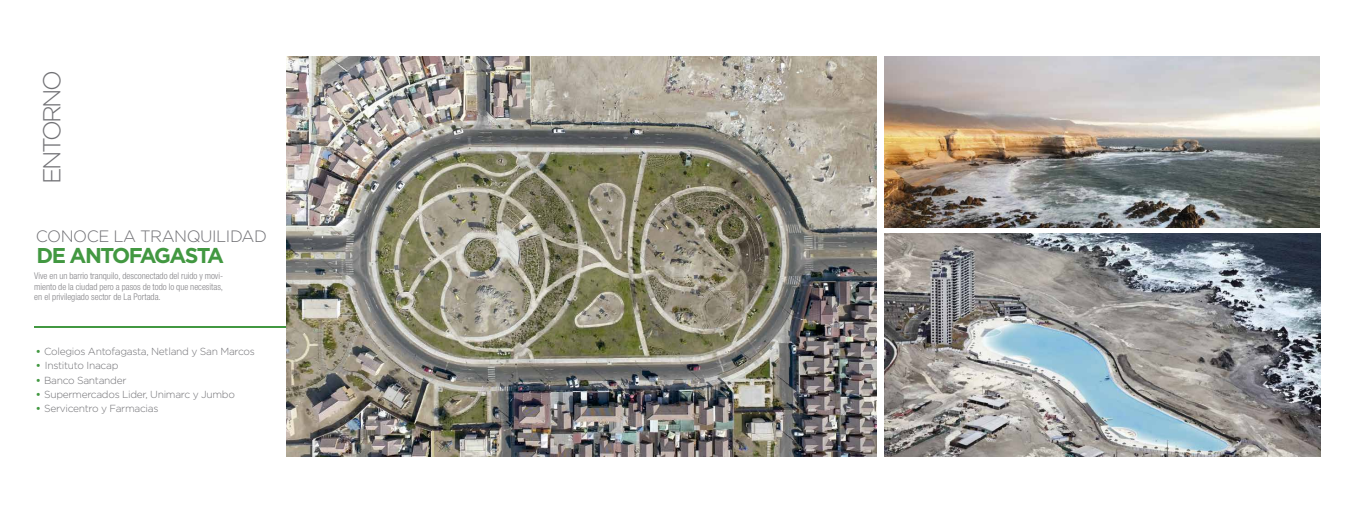
<style>
.page{position:relative;width:1361px;height:511px;background:#fff}
.page>*{position:absolute;margin:0;border:0;box-sizing:border-box;transform-origin:0 0}
.t1{font:300 24.53px "Gotham Pro";letter-spacing:-.11em;color:#717175}
.t2{font:700 21.38px "Gotham Pro";letter-spacing:-.08em;color:#429841}
.t3{font:300 16.42px "Gotham Pro";letter-spacing:-.03em;color:#717175}
.t4{font:300 10.2px "Gotham Pro";letter-spacing:-.03em;color:#717175}
.t5{font:300 condensed 9.23px/10.4px "Helvetica Neue";color:#868589;text-align:justify}
.s1{font-weight:700;color:#429841}
</style>
<div class="page">
<hr style="left:34px;top:326px;width:277px;height:1px;background:#429841">
<img style="left:287px;top:57px;width:589px;height:399px">
<img style="left:884px;top:233px;width:437px;height:222px">
<img style="left:884px;top:56px;width:436px;height:171px">
<h1 class="t1" style="left:39px;top:183px;width:115px;rotate:-90deg">ENTORNO</h1>
<h3 class="t3" style="left:36px;top:227px;width:233px">CONOCE LA TRANQUILIDAD</h3>
<h2 class="t2" style="left:37px;top:243px;width:189px">DE ANTOFAGASTA</h2>
<p class="t5" style="left:34px;top:270px;width:190px">Vive en un barrio tranquilo, desconectado del ruido y movi&shy;miento de la ciudad pero a pasos de todo lo que necesitas, en el privilegiado sector de La Portada.</p>
<p class="t4" style="left:36px;top:345px;width:220px"><span class="s1">•</span> Colegios Antofagasta, Netland y San Marcos</p>
<p class="t4" style="left:36px;top:360px;width:84px"><span class="s1">•</span> Instituto Inacap</p>
<p class="t4" style="left:36px;top:374px;width:92px"><span class="s1">•</span> Banco Santander</p>
<p class="t4" style="left:36px;top:388px;width:201px"><span class="s1">•</span> Supermercados Lider, Unimarc y Jumbo</p>
<p class="t4" style="left:36px;top:402px;width:124px"><span class="s1">•</span> Servicentro y Farmacias</p>
</div>
